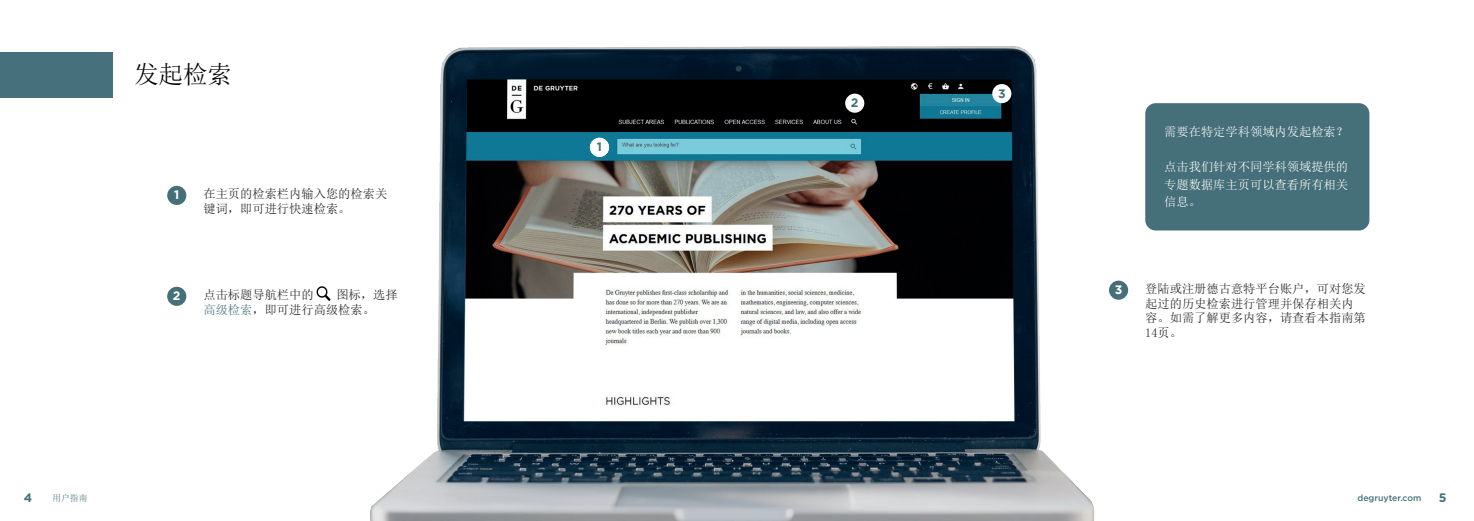
<style>
.page{position:relative;width:1474px;height:521px;background:#fff}
.page>*{position:absolute;margin:0;border:0;box-sizing:border-box;transform-origin:0 0}
.t1{font:24.5px "Sim Sun";color:#000}
.t2{font:12.25px/14.7px "Sim Sun";color:#231f20}
.t3{font:12.25px/17.5px "Sim Sun";color:#fff;text-align:justify}
.t4{font:700 12.25px "Gotham";color:#467079}
.t5{font:700 12.25px "Gotham";color:#fff}
.t6{font:500 8.75px "Gotham";color:#467079}
.t7{font:8.75px "Sim Sun";color:#467079}
.s1{color:#467079}
</style>
<div class="page">
<div style="left:0;top:52px;width:113px;height:46px;background:#46717c"></div>
<img style="left:319px;top:46px;width:922px;height:475px">
<div style="left:845px;top:94px;width:19px;height:19px;background:#fff;border-radius:50%"></div>
<div style="left:992px;top:84px;width:19px;height:19px;background:#fff;border-radius:50%"></div>
<div style="left:1109px;top:281px;width:19px;height:19px;background:#467079;border-radius:50%"></div>
<div style="left:1145px;top:103px;width:224px;height:127px;background:#467079;border-radius:10px"></div>
<div style="left:167px;top:186px;width:19px;height:19px;background:#467079;border-radius:50%"></div>
<div style="left:167px;top:287px;width:19px;height:19px;background:#467079;border-radius:50%"></div>
<img style="left:316px;top:287px;width:16px;height:13px">
<div style="left:590px;top:138px;width:19px;height:19px;background:#fff;border-radius:50%"></div>
<h1 class="t1" style="left:134px;top:62px;width:99px">发起检索</h1>
<p class="t5" style="left:174px;top:188px;width:7px">1</p>
<p class="t2" style="left:203px;top:186px;width:185px">在主页的检索栏内输入您的检索关键词，即可进行快速检索。</p>
<p class="t5" style="left:173px;top:289px;width:9px">2</p>
<p class="t2" style="left:203px;top:287px;width:112px">点击标题导航栏中的</p>
<p class="t2" style="left:203px;top:287px;width:196px;text-indent:133px">图标，选择<span class="s1">高级检索</span>，即可进行高级检索。</p>
<p class="t4" style="left:597px;top:140px;width:7px">1</p>
<p class="t4" style="left:851px;top:96px;width:9px">2</p>
<p class="t4" style="left:998px;top:86px;width:9px">3</p>
<p class="t3" style="left:1164px;top:123px;width:185px">需要在特定学科领域内发起检索？</p>
<p class="t3" style="left:1164px;top:158px;width:185px">点击我们针对不同学科领域提供的专题数据库主页可以查看所有相关信息。</p>
<p class="t5" style="left:1114px;top:283px;width:9px">3</p>
<p class="t2" style="left:1145px;top:281px;width:222px">登陆或注册德古意特平台账户，可对您发起过的历史检索进行管理并保存相关内容。如需了解更多内容，请查看本指南第<br>14页。</p>
<p class="t4" style="left:24px;top:490px;width:10px">4</p>
<p class="t7" style="left:52px;top:493px;width:36px">用户指南</p>
<p class="t6" style="left:1357px;top:492px;width:65px">degruyter.com</p>
<p class="t4" style="left:1438px;top:490px;width:9px">5</p>
</div>
